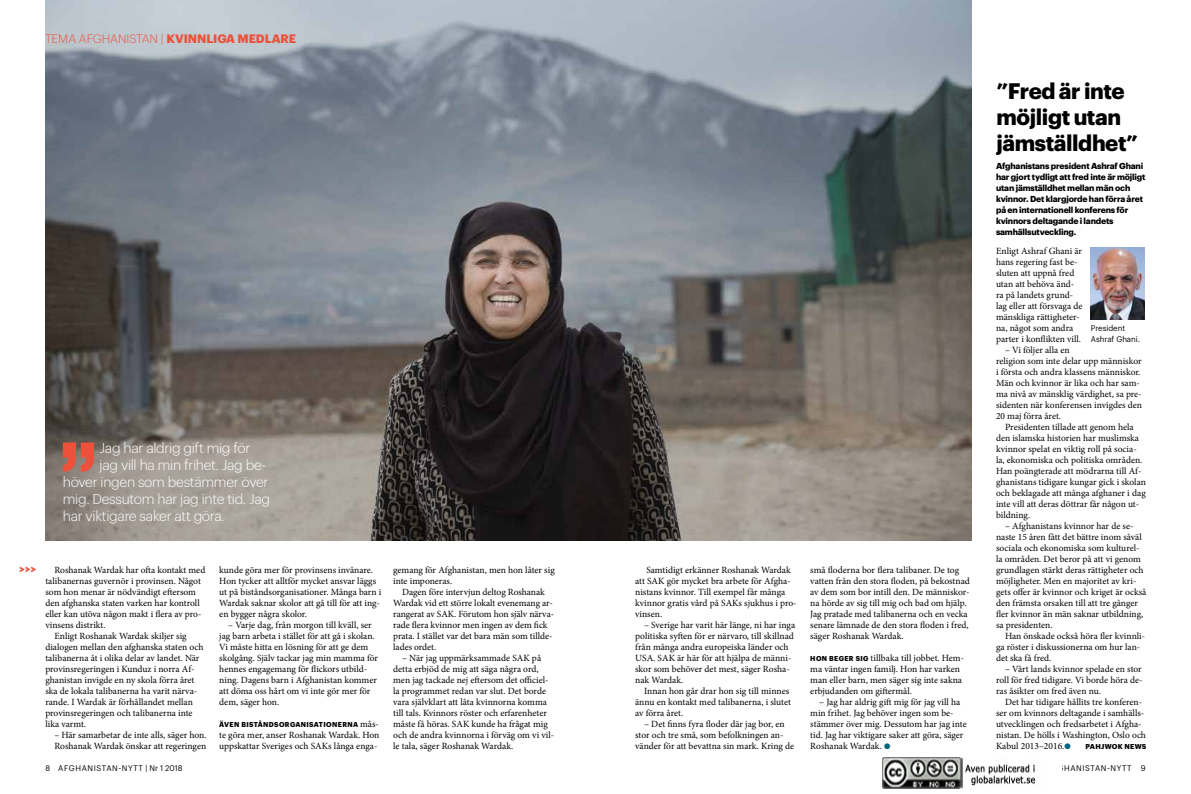
<style>
.page{position:relative;width:1191px;height:794px;background:#fff}
.page>*{position:absolute;margin:0;border:0;box-sizing:border-box;transform-origin:0 0}
.t1{font:700 22px/26px "Graphik";letter-spacing:-.02em;color:#000}
.t2{font:300 14px "Graphik";letter-spacing:-.02em;color:#fff}
.t3{font:300 12px "Graphik";letter-spacing:-.01em;color:#ed513b}
.t4{font:900 11px "Graphik";color:#ed513b}
.t5{font:9.5px/11px "Minion Pro";letter-spacing:-.005em;color:#000}
.t6{font:700 8.5px/11px "Graphik";letter-spacing:-.02em;color:#000}
.t7{font:8px "Graphik";letter-spacing:.08em;color:#000}
.t8{font:8px/11px "Graphik";letter-spacing:.01em;color:#000}
.t9{font:700 7px "Graphik";letter-spacing:.055em;color:#000}
.t10{font:700 7px "Graphik";letter-spacing:.035em;color:#000}
.s1{font-weight:700}
.s2{font-family:"Minion Pro";font-weight:400;font-size:9.5px}
.s3{font-family:"Graphik";font-weight:700;font-size:7px}
.s4{color:#00667d}
</style>
<div class="page">
<img style="left:45px;top:0;width:926px;height:540px">
<svg style="left:63px;top:442px;width:31px;height:30px"></svg>
<img style="left:1090px;top:247px;width:54px;height:72px">
<img style="left:882px;top:757px;width:153px;height:31px">
<p class="t3" style="left:45px;top:30px;width:253px">TEMA AFGHANISTAN | <span class="s1">KVINNLIGA MEDLARE</span></p>
<h2 class="t2" style="left:100px;top:437px;width:152px">Jag har aldrig gift mig för</h2>
<h2 class="t2" style="left:100px;top:454px;width:168px">jag vill ha min frihet. Jag be-</h2>
<h2 class="t2" style="left:63px;top:471px;width:207px">höver ingen som bestämmer över</h2>
<h2 class="t2" style="left:63px;top:488px;width:209px">mig. Dessutom har jag inte tid. Jag</h2>
<h2 class="t2" style="left:63px;top:505px;width:163px">har viktigare saker att göra.</h2>
<p class="t4" style="left:19px;top:560px;width:18px">&gt;&gt;&gt;</p>
<p class="t5" style="left:54px;top:564px;width:152px">Roshanak Wardak har ofta kontakt med</p>
<p class="t5" style="left:45px;top:575px;width:157px">talibanernas guvernör i provinsen. Något</p>
<p class="t5" style="left:45px;top:586px;width:152px">som hon menar är nödvändigt eftersom</p>
<p class="t5" style="left:45px;top:597px;width:156px">den afghanska staten varken har kontroll</p>
<p class="t5" style="left:45px;top:608px;width:157px">eller kan utöva någon makt i flera av pro-</p>
<p class="t5" style="left:45px;top:619px;width:62px">vinsens distrikt.</p>
<p class="t5" style="left:54px;top:630px;width:134px">Enligt Roshanak Wardak skiljer sig</p>
<p class="t5" style="left:45px;top:641px;width:160px">dialogen mellan den afghanska staten och</p>
<p class="t5" style="left:45px;top:652px;width:156px">talibanerna åt i olika delar av landet. När</p>
<p class="t5" style="left:45px;top:663px;width:151px">provinsregeringen i Kunduz i norra Af-</p>
<p class="t5" style="left:45px;top:674px;width:151px">ghanistan invigde en ny skola förra året</p>
<p class="t5" style="left:45px;top:685px;width:153px">ska de lokala talibanerna ha varit närva-</p>
<p class="t5" style="left:45px;top:696px;width:149px">rande. I Wardak är förhållandet mellan</p>
<p class="t5" style="left:45px;top:707px;width:149px">provinsregeringen och talibanerna inte</p>
<p class="t5" style="left:45px;top:718px;width:42px">lika varmt.</p>
<p class="t5" style="left:54px;top:729px;width:154px">– Här samarbetar de inte alls, säger hon.<br>Roshanak Wardak önskar att regeringen</p>
<p class="t7" style="left:45px;top:762px;width:139px">8 AFGHANISTAN-NYTT | Nr 1 2018</p>
<p class="t5" style="left:219px;top:564px;width:164px">kunde göra mer för provinsens invånare.<br>Hon tycker att alltför mycket ansvar läggs ut på biståndsorganisationer. Många barn i Wardak saknar skolor att gå till för att ing&shy;en bygger några skolor.</p>
<p class="t5" style="left:219px;top:619px;width:160px;text-indent:9px">– Varje dag, från morgon till kväll, ser jag barn arbeta i stället för att gå i skolan.<br>Vi måste hitta en lösning för att ge dem skolgång. Själv tackar jag min mamma för hennes engagemang för flickors utbild&shy;ning. Dagens barn i Afghanistan kommer att döma oss hårt om vi inte gör mer för dem, säger hon.</p>
<p class="t9" style="left:219px;top:718px;width:161px">ÄVEN BISTÅNDSORGANISATIONERNA <span class="s2">mås-</span></p>
<p class="t5" style="left:219px;top:729px;width:162px">te göra mer, anser Roshanak Wardak. Hon uppskattar Sveriges och SAKs långa enga-</p>
<p class="t5" style="left:393px;top:564px;width:163px">gemang för Afghanistan, men hon låter sig inte imponeras.</p>
<p class="t5" style="left:393px;top:586px;width:162px;text-indent:9px">Dagen före intervjun deltog Roshanak Wardak vid ett större lokalt evenemang ar&shy;rangerat av SAK. Förutom hon själv närva&shy;rade flera kvinnor men ingen av dem fick prata. I stället var det bara män som tillde&shy;lades ordet.</p>
<p class="t5" style="left:393px;top:652px;width:162px;text-indent:9px">– När jag uppmärksammade SAK på detta erbjöd de mig att säga några ord, men jag tackade nej eftersom det officiel&shy;la programmet redan var slut. Det borde vara självklart att låta kvinnorna komma till tals. Kvinnors röster och erfarenheter måste få höras. SAK kunde ha frågat mig och de andra kvinnorna i förväg om vi vil&shy;le tala, säger Roshanak Wardak.</p>
<p class="t5" style="left:635px;top:564px;width:163px;text-indent:11px">Samtidigt erkänner Roshanak Wardak att SAK gör mycket bra arbete för Afgha&shy;nistans kvinnor. Till exempel får många kvinnor gratis vård på SAKs sjukhus i pro&shy;vinsen.</p>
<p class="t5" style="left:635px;top:619px;width:161px;text-indent:9px">– Sverige har varit här länge, ni har inga politiska syften för er närvaro, till skillnad från många andra europeiska länder och USA. SAK är här för att hjälpa de männi&shy;skor som behöver det mest, säger Rosha&shy;nak Wardak.</p>
<p class="t5" style="left:635px;top:685px;width:157px;text-indent:9px">Innan hon går drar hon sig till minnes ännu en kontakt med talibanerna, i slutet av förra året.</p>
<p class="t5" style="left:635px;top:718px;width:160px;text-indent:9px">– Det finns fyra floder där jag bor, en stor och tre små, som befolkningen an&shy;vänder för att bevattna sin mark. Kring de</p>
<p class="t5" style="left:810px;top:564px;width:161px">små floderna bor flera talibaner. De tog vatten från den stora floden, på bekostnad av dem som bor intill den. De människor&shy;na hörde av sig till mig och bad om hjälp.<br>Jag pratade med talibanerna och en vecka senare lämnade de den stora floden i fred, säger Roshanak Wardak.</p>
<p class="t5" style="left:810px;top:652px;width:155px"><span class="s3">HON BEGER SIG</span> tillbaka till jobbet. Hem&shy;ma väntar ingen familj. Hon har varken man eller barn, men säger sig inte sakna erbjudanden om giftermål.</p>
<p class="t5" style="left:810px;top:696px;width:158px;text-indent:9px">– Jag har aldrig gift mig för jag vill ha min frihet. Jag behöver ingen som be&shy;stämmer över mig. Dessutom har jag inte tid. Jag har viktigare saker att göra, säger Roshanak Wardak. <span class="s4">●</span></p>
<h1 class="t1" style="left:996px;top:76px;width:143px">”Fred är inte möjligt utan jämställdhet”</h1>
<p class="t6" style="left:996px;top:160px;width:151px">Afghanistans president Ashraf Ghani har gjort tydligt att fred inte är möjligt utan jämställdhet mellan män och kvinnor. Det klargjorde han förra året på en internationell konferens för kvinnors deltagande i landets samhällsutveckling.</p>
<p class="t5" style="left:996px;top:245px;width:88px">Enligt Ashraf Ghani är hans regering fast be&shy;sluten att uppnå fred utan att behöva änd&shy;ra på landets grund&shy;lag eller att försvaga de mänskliga rättigheter&shy;na, något som andra parter i konflikten vill.</p>
<p class="t5" style="left:996px;top:344px;width:147px;text-indent:9px">– Vi följer alla en<br>religion som inte delar upp människor i första och andra klassens människor.<br>Män och kvinnor är lika och har sam&shy;ma nivå av mänsklig värdighet, sa pre&shy;sidenten när konferensen invigdes den<br>20 maj förra året.</p>
<p class="t5" style="left:996px;top:421px;width:151px;text-indent:9px">Presidenten tillade att genom hela den islamska historien har muslimska kvinnor spelat en viktig roll på socia&shy;la, ekonomiska och politiska områden.<br>Han poängterade att mödrarna till Af&shy;ghanistans tidigare kungar gick i skolan och beklagade att många afghaner i dag inte vill att deras döttrar får någon ut&shy;bildning.</p>
<p class="t5" style="left:996px;top:520px;width:152px;text-indent:9px">– Afghanistans kvinnor har de se&shy;naste 15 åren fått det bättre inom såväl sociala och ekonomiska som kulturel&shy;la områden. Det beror på att vi genom grundlagen stärkt deras rättigheter och möjligheter. Men en majoritet av kri&shy;gets offer är kvinnor och kriget är också den främsta orsaken till att tre gånger fler kvinnor än män saknar utbildning, sa presidenten.</p>
<p class="t5" style="left:996px;top:630px;width:151px;text-indent:9px">Han önskade också höra fler kvinnli&shy;ga röster i diskussionerna om hur lan&shy;det ska få fred.</p>
<p class="t5" style="left:996px;top:663px;width:148px;text-align:justify;text-indent:9px">– Vårt lands kvinnor spelade en stor roll för fred tidigare. Vi borde höra de&shy;ras åsikter om fred även nu.</p>
<p class="t5" style="left:996px;top:696px;width:151px;text-indent:9px">Det har tidigare hållits tre konferen&shy;ser om kvinnors deltagande i samhälls&shy;utvecklingen och fredsarbetet i Afgha&shy;nistan. De hölls i Washington, Oslo och Kabul 2013–2016.<span class="s4">●</span></p>
<p class="t8" style="left:1091px;top:321px;width:50px">President<br>Ashraf Ghani.</p>
<p class="t10" style="left:1085px;top:740px;width:63px">PAHJWOK NEWS</p>
<p class="t7" style="left:1007px;top:762px;width:139px">Nr 1 2018 | AFGHANISTAN-NYTT 9</p>
</div>
